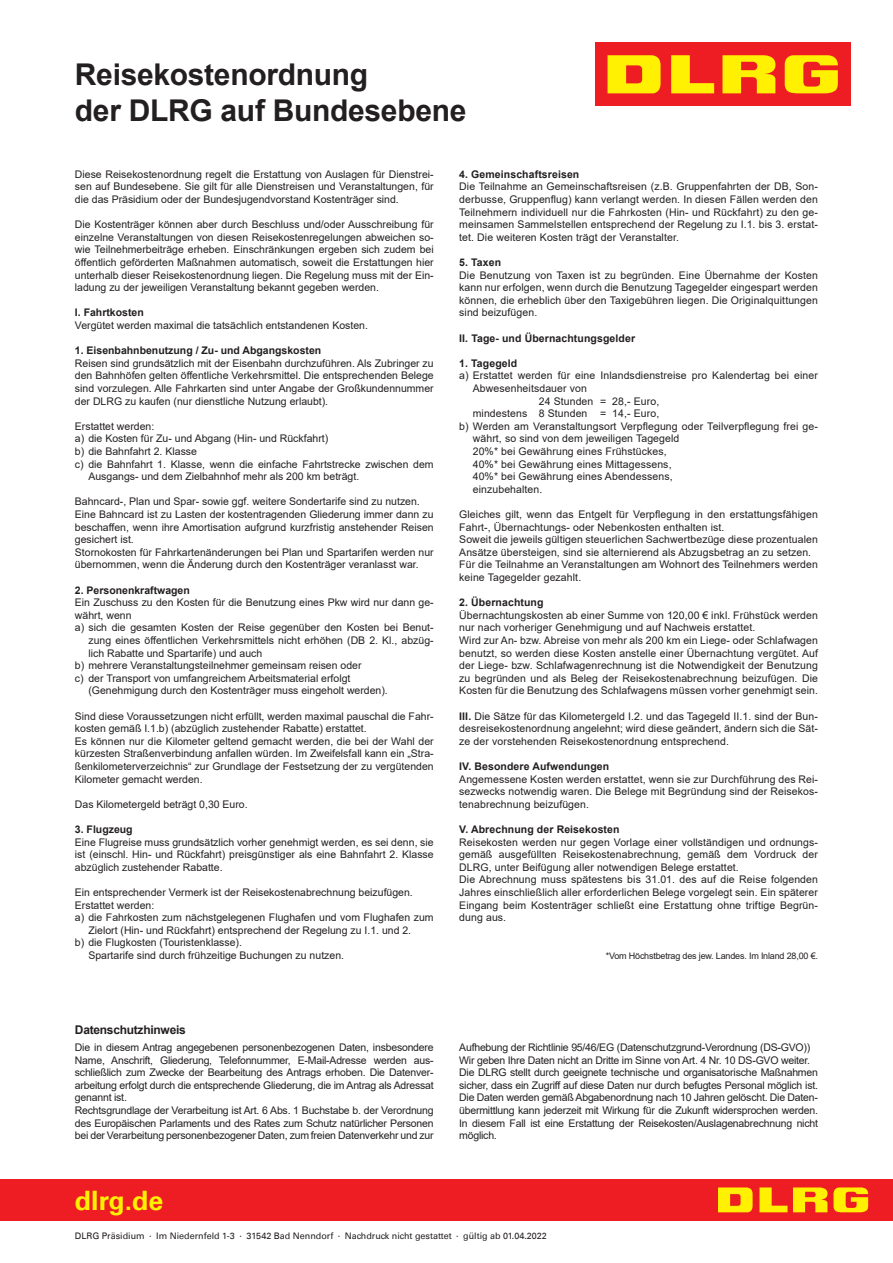
<style>
.page{position:relative;width:893px;height:1263px;background:#fff}
.page>*{position:absolute;margin:0;border:0;box-sizing:border-box;transform-origin:0 0}
.t1{font:700 30px/36px "Arial";letter-spacing:-.01em;color:#231f20}
.t2{font:700 26.7px "DLRG Univers";color:#fff101}
.t3{font:700 12px "Arial";letter-spacing:-.02em;color:#231f20}
.t4{font:10.5px/12.6px "Arial";color:#231f20;text-align:justify}
.t5{font:10.5px/12.6px "Arial";letter-spacing:-.02em;color:#231f20}
.t6{font:700 10.5px "Arial";letter-spacing:.01em;color:#231f20}
.t7{font:9px "DLRG Univers";color:#231f20}
.t8{font:9px "Arial";letter-spacing:-.02em;color:#231f20}
.s1{font-weight:700}
</style>
<div class="page">
<div style="left:0;top:1179px;width:893px;height:41px;background:#ee1d23"></div>
<svg style="left:718px;top:1187px;width:150px;height:25px"></svg>
<div style="left:595px;top:43px;width:256px;height:63px;background:#ee1d23"></div>
<svg style="left:607px;top:55px;width:231px;height:39px"></svg>
<h1 class="t1" style="left:75px;top:57px;width:393px">Reisekostenordnung<br>der DLRG auf Bundesebene</h1>
<p class="t4" style="left:75px;top:168px;width:360px">Diese Reisekostenordnung regelt die Erstattung von Auslagen für Dienstrei&shy;sen auf Bundesebene. Sie gilt für alle Dienstreisen und Veranstaltungen, für die das Präsidium oder der Bundesjugendvorstand Kostenträger sind.</p>
<p class="t4" style="left:75px;top:218px;width:360px">Die Kostenträger können aber durch Beschluss und/oder Ausschreibung für einzelne Veranstaltungen von diesen Reisekostenregelungen abweichen so&shy;wie Teilnehmerbeiträge erheben. Einschränkungen ergeben sich zudem bei öffentlich geförderten Maßnahmen automatisch, soweit die Erstattungen hier unterhalb dieser Reisekostenordnung liegen. Die Regelung muss mit der Ein&shy;ladung zu der jeweiligen Veranstaltung bekannt gegeben werden.</p>
<p class="t6" style="left:75px;top:305px;width:70px">I. Fahrtkosten</p>
<p class="t4" style="left:75px;top:319px;width:294px">Vergütet werden maximal die tatsächlich entstandenen Kosten.</p>
<p class="t6" style="left:75px;top:343px;width:248px">1. Eisenbahnbenutzung / Zu- und Abgangskosten</p>
<p class="t4" style="left:75px;top:357px;width:360px">Reisen sind grundsätzlich mit der Eisenbahn durchzuführen. Als Zubringer zu den Bahnhöfen gelten öffentliche Verkehrsmittel. Die entsprechenden Belege sind vorzulegen. Alle Fahrkarten sind unter Angabe der Großkundennummer der DLRG zu kaufen (nur dienstliche Nutzung erlaubt).</p>
<p class="t4" style="left:75px;top:420px;width:81px">Erstattet werden:</p>
<p class="t4" style="left:75px;top:432px;width:255px">a) die Kosten für Zu- und Abgang (Hin- und Rückfahrt)</p>
<p class="t4" style="left:75px;top:445px;width:124px">b) die Bahnfahrt 2. Klasse</p>
<p class="t4" style="left:75px;top:457px;width:360px">c) die Bahnfahrt 1. Klasse, wenn die einfache Fahrtstrecke zwischen dem</p>
<p class="t4" style="left:88px;top:470px;width:272px">Ausgangs- und dem Zielbahnhof mehr als 200 km beträgt.</p>
<p class="t4" style="left:75px;top:495px;width:360px;text-align:left">Bahncard-, Plan und Spar- sowie ggf. weitere Sondertarife sind zu nutzen.<br>Eine Bahncard ist zu Lasten der kostentragenden Gliederung immer dann zu beschaffen, wenn ihre Amortisation aufgrund kurzfristig anstehender Reisen gesichert ist.<br>Stornokosten für Fahrkartenänderungen bei Plan und Spartarifen werden nur übernommen, wenn die Änderung durch den Kostenträger veranlasst war.</p>
<p class="t6" style="left:75px;top:582px;width:116px">2. Personenkraftwagen</p>
<p class="t4" style="left:75px;top:596px;width:360px">Ein Zuschuss zu den Kosten für die Benutzung eines Pkw wird nur dann ge-</p>
<p class="t4" style="left:75px;top:609px;width:58px">währt, wenn</p>
<p class="t4" style="left:75px;top:621px;width:360px">a) sich die gesamten Kosten der Reise gegenüber den Kosten bei Benut-</p>
<p class="t4" style="left:88px;top:634px;width:347px">zung eines öffentlichen Verkehrsmittels nicht erhöhen (DB 2. Kl., abzüg-</p>
<p class="t4" style="left:88px;top:646px;width:175px">lich Rabatte und Spartarife) und auch</p>
<p class="t4" style="left:75px;top:659px;width:288px">b) mehrere Veranstaltungsteilnehmer gemeinsam reisen oder</p>
<p class="t4" style="left:75px;top:672px;width:277px">c) der Transport von umfangreichem Arbeitsmaterial erfolgt</p>
<p class="t4" style="left:88px;top:684px;width:301px">(Genehmigung durch den Kostenträger muss eingeholt werden).</p>
<p class="t4" style="left:75px;top:709px;width:360px;text-align:left">Sind diese Voraussetzungen nicht erfüllt, werden maximal pauschal die Fahr&shy;kosten gemäß I.1.b) (abzüglich zustehender Rabatte) erstattet.<br>Es können nur die Kilometer geltend gemacht werden, die bei der Wahl der kürzesten Straßenverbindung anfallen würden. Im Zweifelsfall kann ein „Stra&shy;ßenkilometerverzeichnis“ zur Grundlage der Festsetzung der zu vergütenden Kilometer gemacht werden.</p>
<p class="t4" style="left:75px;top:798px;width:174px">Das Kilometergeld beträgt 0,30 Euro.</p>
<p class="t6" style="left:75px;top:822px;width:59px">3. Flugzeug</p>
<p class="t4" style="left:75px;top:835px;width:360px">Eine Flugreise muss grundsätzlich vorher genehmigt werden, es sei denn, sie ist (einschl. Hin- und Rückfahrt) preisgünstiger als eine Bahnfahrt 2. Klasse abzüglich zustehender Rabatte.</p>
<p class="t4" style="left:75px;top:886px;width:339px">Ein entsprechender Vermerk ist der Reisekostenabrechnung beizufügen.</p>
<p class="t4" style="left:75px;top:898px;width:81px">Erstattet werden:</p>
<p class="t4" style="left:75px;top:911px;width:360px">a) die Fahrkosten zum nächstgelegenen Flughafen und vom Flughafen zum</p>
<p class="t4" style="left:88px;top:924px;width:324px">Zielort (Hin- und Rückfahrt) entsprechend der Regelung zu I.1. und 2.</p>
<p class="t4" style="left:75px;top:936px;width:168px">b) die Flugkosten (Touristenklasse).</p>
<p class="t4" style="left:88px;top:949px;width:257px">Spartarife sind durch frühzeitige Buchungen zu nutzen.</p>
<p class="t6" style="left:459px;top:167px;width:122px">4. Gemeinschaftsreisen</p>
<p class="t4" style="left:459px;top:180px;width:360px">Die Teilnahme an Gemeinschaftsreisen (z.B. Gruppenfahrten der DB, Son&shy;derbusse, Gruppenflug) kann verlangt werden. In diesen Fällen werden den Teilnehmern individuell nur die Fahrkosten (Hin- und Rückfahrt) zu den ge&shy;meinsamen Sammelstellen entsprechend der Regelung zu I.1. bis 3. erstat&shy;tet. Die weiteren Kosten trägt der Veranstalter.</p>
<p class="t6" style="left:459px;top:255px;width:43px">5. Taxen</p>
<p class="t4" style="left:459px;top:268px;width:360px">Die Benutzung von Taxen ist zu begründen. Eine Übernahme der Kosten kann nur erfolgen, wenn durch die Benutzung Tagegelder eingespart werden können, die erheblich über den Taxigebühren liegen. Die Originalquittungen sind beizufügen.</p>
<p class="t6" style="left:459px;top:330px;width:177px">II. Tage- und Übernachtungsgelder</p>
<p class="t6" style="left:459px;top:356px;width:60px">1. Tagegeld</p>
<p class="t4" style="left:459px;top:369px;width:360px">a) Erstattet werden für eine Inlandsdienstreise pro Kalendertag bei einer</p>
<p class="t4" style="left:473px;top:382px;width:116px">Abwesenheitsdauer von</p>
<p class="t4" style="left:539px;top:394px;width:122px">24 Stunden = 28,- Euro,</p>
<p class="t4" style="left:473px;top:407px;width:188px">mindestens 8 Stunden = 14,- Euro,</p>
<p class="t4" style="left:459px;top:420px;width:360px">b) Werden am Veranstaltungsort Verpflegung oder Teilverpflegung frei ge-</p>
<p class="t4" style="left:473px;top:432px;width:208px">währt, so sind von dem jeweiligen Tagegeld</p>
<p class="t4" style="left:473px;top:445px;width:196px">20%* bei Gewährung eines Frühstückes,</p>
<p class="t4" style="left:473px;top:457px;width:200px">40%* bei Gewährung eines Mittagessens,</p>
<p class="t4" style="left:473px;top:470px;width:201px">40%* bei Gewährung eines Abendessens,</p>
<p class="t4" style="left:473px;top:483px;width:71px">einzubehalten.</p>
<p class="t4" style="left:459px;top:508px;width:360px;text-align:left">Gleiches gilt, wenn das Entgelt für Verpflegung in den erstattungsfähigen Fahrt-, Übernachtungs- oder Nebenkosten enthalten ist.<br>Soweit die jeweils gültigen steuerlichen Sachwertbezüge diese prozentualen Ansätze übersteigen, sind sie alternierend als Abzugsbetrag an zu setzen.<br>Für die Teilnahme an Veranstaltungen am Wohnort des Teilnehmers werden keine Tagegelder gezahlt.</p>
<p class="t6" style="left:459px;top:595px;width:86px">2. Übernachtung</p>
<p class="t4" style="left:459px;top:609px;width:360px;text-align:left">Übernachtungskosten ab einer Summe von 120,00 € inkl. Frühstück werden nur nach vorheriger Genehmigung und auf Nachweis erstattet.<br>Wird zur An- bzw. Abreise von mehr als 200 km ein Liege- oder Schlafwagen benutzt, so werden diese Kosten anstelle einer Übernachtung vergütet. Auf der Liege- bzw. Schlafwagenrechnung ist die Notwendigkeit der Benutzung zu begründen und als Beleg der Reisekostenabrechnung beizufügen. Die Kosten für die Benutzung des Schlafwagens müssen vorher genehmigt sein.</p>
<p class="t4" style="left:459px;top:709px;width:360px"><span class="s1">III.</span> Die Sätze für das Kilometergeld I.2. und das Tagegeld II.1. sind der Bun&shy;desreisekostenordnung angelehnt; wird diese geändert, ändern sich die Sät&shy;ze der vorstehenden Reisekostenordnung entsprechend.</p>
<p class="t6" style="left:459px;top:759px;width:152px">IV. Besondere Aufwendungen</p>
<p class="t4" style="left:459px;top:772px;width:360px">Angemessene Kosten werden erstattet, wenn sie zur Durchführung des Rei&shy;sezwecks notwendig waren. Die Belege mit Begründung sind der Reisekos&shy;tenabrechnung beizufügen.</p>
<p class="t6" style="left:459px;top:822px;width:162px">V. Abrechnung der Reisekosten</p>
<p class="t4" style="left:459px;top:835px;width:360px;text-align:left">Reisekosten werden nur gegen Vorlage einer vollständigen und ordnungs&shy;gemäß ausgefüllten Reisekostenabrechnung, gemäß dem Vordruck der DLRG, unter Beifügung aller notwendigen Belege erstattet.<br>Die Abrechnung muss spätestens bis 31.01. des auf die Reise folgenden Jahres einschließlich aller erforderlichen Belege vorgelegt sein. Ein späterer Eingang beim Kostenträger schließt eine Erstattung ohne triftige Begrün&shy;dung aus.</p>
<p class="t8" style="left:606px;top:950px;width:214px">*Vom Höchstbetrag des jew. Landes. Im Inland 28,00 €.</p>
<p class="t3" style="left:75px;top:1021px;width:112px">Datenschutzhinweis</p>
<p class="t5" style="left:75px;top:1041px;width:360px">Die in diesem Antrag angegebenen personenbezogenen Daten, insbesondere Name, Anschrift, Gliederung, Telefonnummer, E-Mail-Adresse werden aus&shy;schließlich zum Zwecke der Bearbeitung des Antrags erhoben. Die Datenver&shy;arbeitung erfolgt durch die entsprechende Gliederung, die im Antrag als Adressat genannt ist.<br>Rechtsgrundlage der Verarbeitung ist Art. 6 Abs. 1 Buchstabe b. der Verordnung des Europäischen Parlaments und des Rates zum Schutz natürlicher Personen bei der Verarbeitung personenbezogener Daten, zum freien Datenverkehr und zur</p>
<p class="t5" style="left:459px;top:1041px;width:360px">Aufhebung der Richtlinie 95/46/EG (Datenschutzgrund-Verordnung (DS-GVO))<br>Wir geben Ihre Daten nicht an Dritte im Sinne von Art. 4 Nr. 10 DS-GVO weiter.<br>Die DLRG stellt durch geeignete technische und organisatorische Maßnahmen sicher, dass ein Zugriff auf diese Daten nur durch befugtes Personal möglich ist.<br>Die Daten werden gemäß Abgabenordnung nach 10 Jahren gelöscht. Die Daten&shy;übermittlung kann jederzeit mit Wirkung für die Zukunft widersprochen werden.<br>In diesem Fall ist eine Erstattung der Reisekosten/Auslagenabrechnung nicht möglich.</p>
<h2 class="t2" style="left:75px;top:1185px;width:90px">dlrg.de</h2>
<p class="t7" style="left:75px;top:1230px;width:473px">DLRG Präsidium · Im Niedernfeld 1-3 · 31542 Bad Nenndorf · Nachdruck nicht gestattet · gültig ab 01.04.2022</p>
</div>
